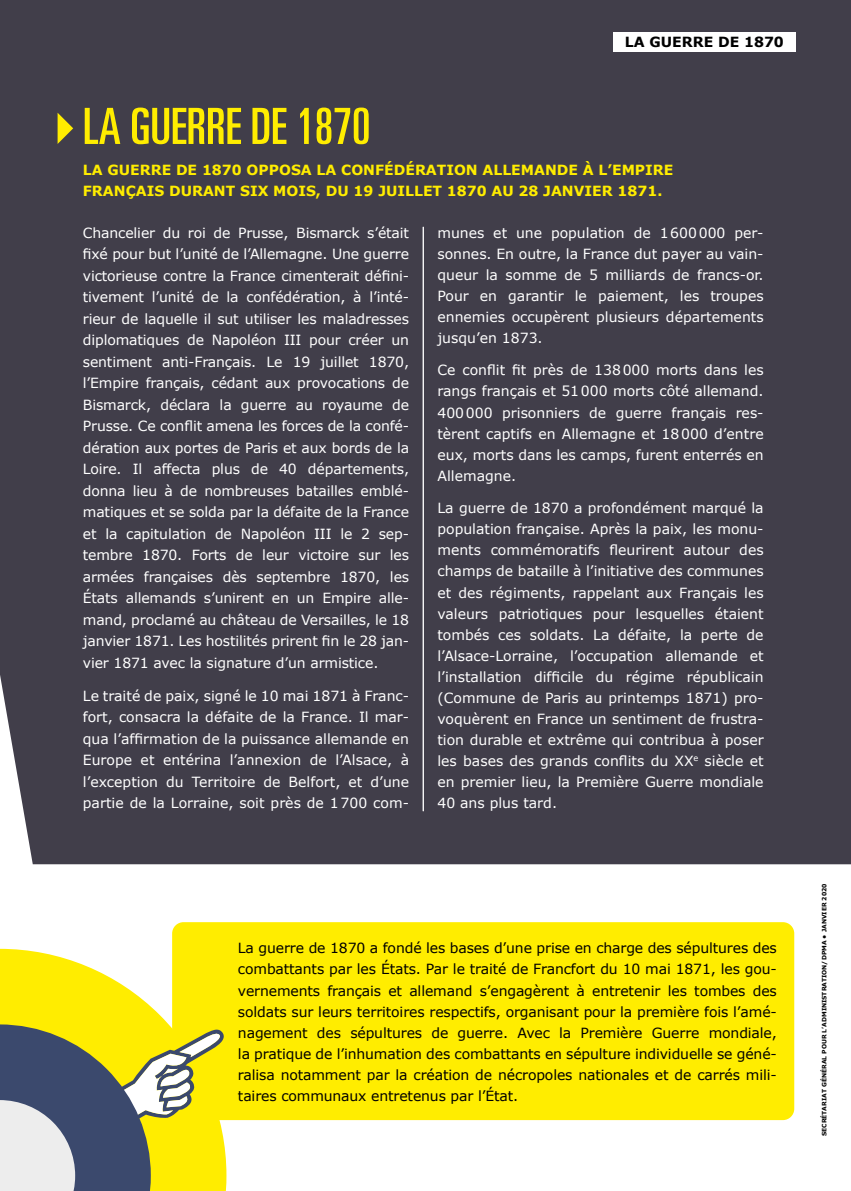
<style>
.page{position:relative;width:851px;height:1191px;background:#fff}
.page>*{position:absolute;margin:0;border:0;box-sizing:border-box;transform-origin:0 0}
.t1{font:ultra-condensed 50px "Univers LT Std";color:#ffed00}
.t2{font:14px/21.6px "Verdana";color:#fff;text-align:justify}
.t3{font:14px/21px "Verdana";letter-spacing:-.01em;color:#000;text-align:justify}
.t4{font:700 14px/21px "Verdana";color:#ffed00}
.t5{font:700 14px "Verdana";color:#000}
.t6{font:700 6px "Verdana";color:#000}
</style>
<div class="page">
<div style="left:0;top:0;width:850px;height:864px;background:#413e4a"></div>
<div style="left:172px;top:922px;width:622px;height:198px;background:#ffed00;border-radius:11px"></div>
<svg style="left:0;top:948px;width:226px;height:243px;fill:#ffed00"></svg>
<svg style="left:0;top:1024px;width:224px;height:167px;background:#a7a763"></svg>
<hr style="left:423px;top:227px;width:1px;height:584px;background:#fff">
<div style="left:612px;top:32px;width:183px;height:20px;background:#fff"></div>
<svg style="left:58px;top:113px;width:15px;height:31px"></svg>
<h1 class="t1" style="left:83px;top:98px;width:289px">LA GUERRE DE 1870</h1>
<p class="t5" style="left:625px;top:33px;width:160px">LA GUERRE DE 1870</p>
<p class="t4" style="left:83px;top:160px;width:592px">LA GUERRE DE 1870 OPPOSA LA CONFÉDÉRATION ALLEMANDE À L’EMPIRE<br>FRANÇAIS DURANT SIX MOIS, DU 19 JUILLET 1870 AU 28 JANVIER 1871.</p>
<p class="t2" style="left:83px;top:222px;width:328px">Chancelier du roi de Prusse, Bismarck s’était fixé pour but l’unité de l’Allemagne. Une guerre victorieuse contre la France cimenterait défini&shy;tivement l’unité de la confédération, à l’inté&shy;rieur de laquelle il sut utiliser les maladresses diplomatiques de Napoléon III pour créer un sentiment anti-Français. Le 19 juillet 1870, l’Empire français, cédant aux provocations de Bismarck, déclara la guerre au royaume de Prusse. Ce conflit amena les forces de la confé&shy;dération aux portes de Paris et aux bords de la Loire. Il affecta plus de 40 départements, donna lieu à de nombreuses batailles emblé&shy;matiques et se solda par la défaite de la France et la capitulation de Napoléon III le 2 sep&shy;tembre 1870. Forts de leur victoire sur les armées françaises dès septembre 1870, les États allemands s’unirent en un Empire alle&shy;mand, proclamé au château de Versailles, le 18 janvier 1871. Les hostilités prirent fin le 28 jan&shy;vier 1871 avec la signature d’un armistice.</p>
<p class="t2" style="left:83px;top:685px;width:327px">Le traité de paix, signé le 10 mai 1871 à Franc&shy;fort, consacra la défaite de la France. Il mar&shy;qua l’affirmation de la puissance allemande en Europe et entérina l’annexion de l’Alsace, à l’exception du Territoire de Belfort, et d’une partie de la Lorraine, soit près de 1700 com-</p>
<p class="t2" style="left:437px;top:222px;width:328px;line-height:21px">munes et une population de 1600000 per&shy;sonnes. En outre, la France dut payer au vain&shy;queur la somme de 5 milliards de francs-or.<br>Pour en garantir le paiement, les troupes ennemies occupèrent plusieurs départements jusqu’en 1873.</p>
<p class="t2" style="left:437px;top:360px;width:327px;line-height:21px">Ce conflit fit près de 138000 morts dans les rangs français et 51000 morts côté allemand.<br>400000 prisonniers de guerre français res&shy;tèrent captifs en Allemagne et 18000 d’entre eux, morts dans les camps, furent enterrés en Allemagne.</p>
<p class="t2" style="left:437px;top:498px;width:328px;line-height:21px">La guerre de 1870 a profondément marqué la population française. Après la paix, les monu&shy;ments commémoratifs fleurirent autour des champs de bataille à l’initiative des communes et des régiments, rappelant aux Français les valeurs patriotiques pour lesquelles étaient tombés ces soldats. La défaite, la perte de l’Alsace-Lorraine, l’occupation allemande et l’installation difficile du régime républicain (Commune de Paris au printemps 1871) pro&shy;voquèrent en France un sentiment de frustra&shy;tion durable et extrême qui contribua à poser les bases des grands conflits du XX<sup>e</sup> siècle et en premier lieu, la Première Guerre mondiale 40 ans plus tard.</p>
<p class="t3" style="left:238px;top:938px;width:540px">La guerre de 1870 a fondé les bases d’une prise en charge des sépultures des combattants par les États. Par le traité de Francfort du 10 mai 1871, les gou&shy;vernements français et allemand s’engagèrent à entretenir les tombes des soldats sur leurs territoires respectifs, organisant pour la première fois l’amé&shy;nagement des sépultures de guerre. Avec la Première Guerre mondiale, la pratique de l’inhumation des combattants en sépulture individuelle se géné&shy;ralisa notamment par la création de nécropoles nationales et de carrés mili&shy;taires communaux entretenus par l’État.</p>
<p class="t6" style="left:820px;top:1136px;width:254px;rotate:-90deg">SECRÉTARIAT GÉNÉRAL POUR L’ADMINISTRATION/DPMA • JANVIER 2020</p>
</div>
